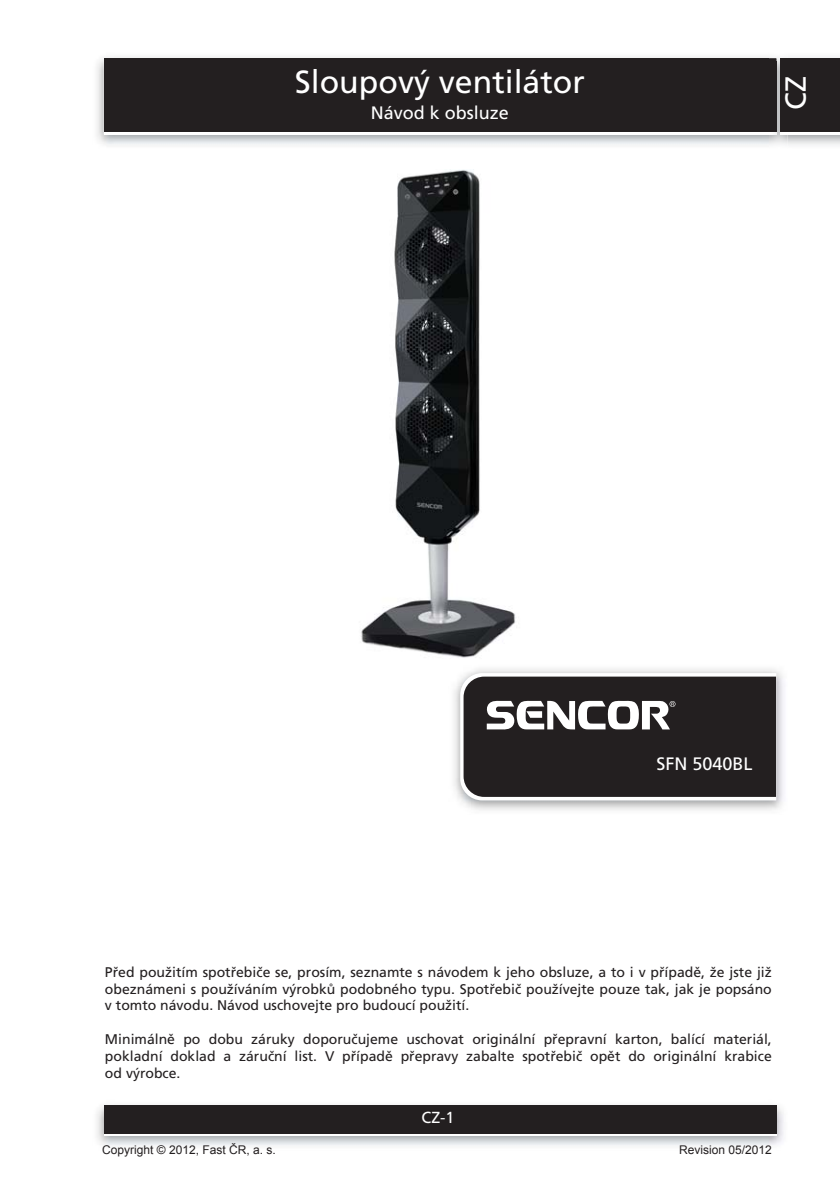
<style>
.page{position:relative;width:840px;height:1191px;background:#fff}
.page>*{position:absolute;margin:0;border:0;box-sizing:border-box;transform-origin:0 0}
.t1{font:32px "Frutiger CE";color:#fff}
.t2{font:29px "Frutiger CE";color:#fff}
.t3{font:18px "Frutiger CE";color:#fff}
.t4{font:16px "Frutiger CE";color:#fff}
.t5{font:14px/16.8px "Frutiger CE";color:#231f20;text-align:justify}
.t6{font:12px "Arial";color:#231f20}
</style>
<div class="page">
<div style="left:104px;top:58px;width:671px;height:74px;background:#231f20"></div>
<img style="left:97px;top:1105px;width:687px;height:41px">
<div style="left:104px;top:1108px;width:671px;height:28px;background:linear-gradient(to right,#fff,#fff)"></div>
<div style="left:104px;top:1105px;width:671px;height:28px;background:#231f20"></div>
<img style="left:787px;top:57px;width:52px;height:88px">
<img style="left:768px;top:54px;width:19px;height:94px">
<svg style="left:768px;top:132px;width:7px;height:3px"></svg>
<img style="left:768px;top:58px;width:7px;height:3px">
<img style="left:768px;top:61px;width:7px;height:71px">
<div style="left:780px;top:61px;width:59px;height:74px;background:#fff"></div>
<div style="left:780px;top:58px;width:59px;height:74px;background:#231f20"></div>
<img style="left:454px;top:669px;width:330px;height:141px">
<svg style="left:460px;top:673px;width:315px;height:127px;background:#434040"></svg>
<img style="left:361px;top:169px;width:155px;height:489px">
<h1 class="t1" style="left:294px;top:67px;width:291px">Sloupový ventilátor</h1>
<p class="t3" style="left:370px;top:104px;width:140px">Návod k obsluze</p>
<h2 class="t2" style="left:781px;top:110px;width:35px;rotate:-90deg">CZ</h2>
<p class="t3" style="left:656px;top:754px;width:98px">SFN 5040BL</p>
<p class="t5" style="left:105px;top:964px;width:668px">Před použitím spotřebiče se, prosím, seznamte s návodem k jeho obsluze, a to i v případě, že jste již obeznámeni s používáním výrobků podobného typu. Spotřebič používejte pouze tak, jak je popsáno v tomto návodu. Návod uschovejte pro budoucí použití.</p>
<p class="t5" style="left:105px;top:1031px;width:668px">Minimálně po dobu záruky doporučujeme uschovat originální přepravní karton, balící materiál, pokladní doklad a záruční list. V případě přepravy zabalte spotřebič opět do originální krabice od výrobce.</p>
<p class="t4" style="left:421px;top:1110px;width:34px">CZ-1</p>
<p class="t6" style="left:102px;top:1143px;width:175px">Copyright © 2012, Fast ČR, a. s.</p>
<p class="t6" style="left:678px;top:1143px;width:94px">Revision 05/2012</p>
</div>
